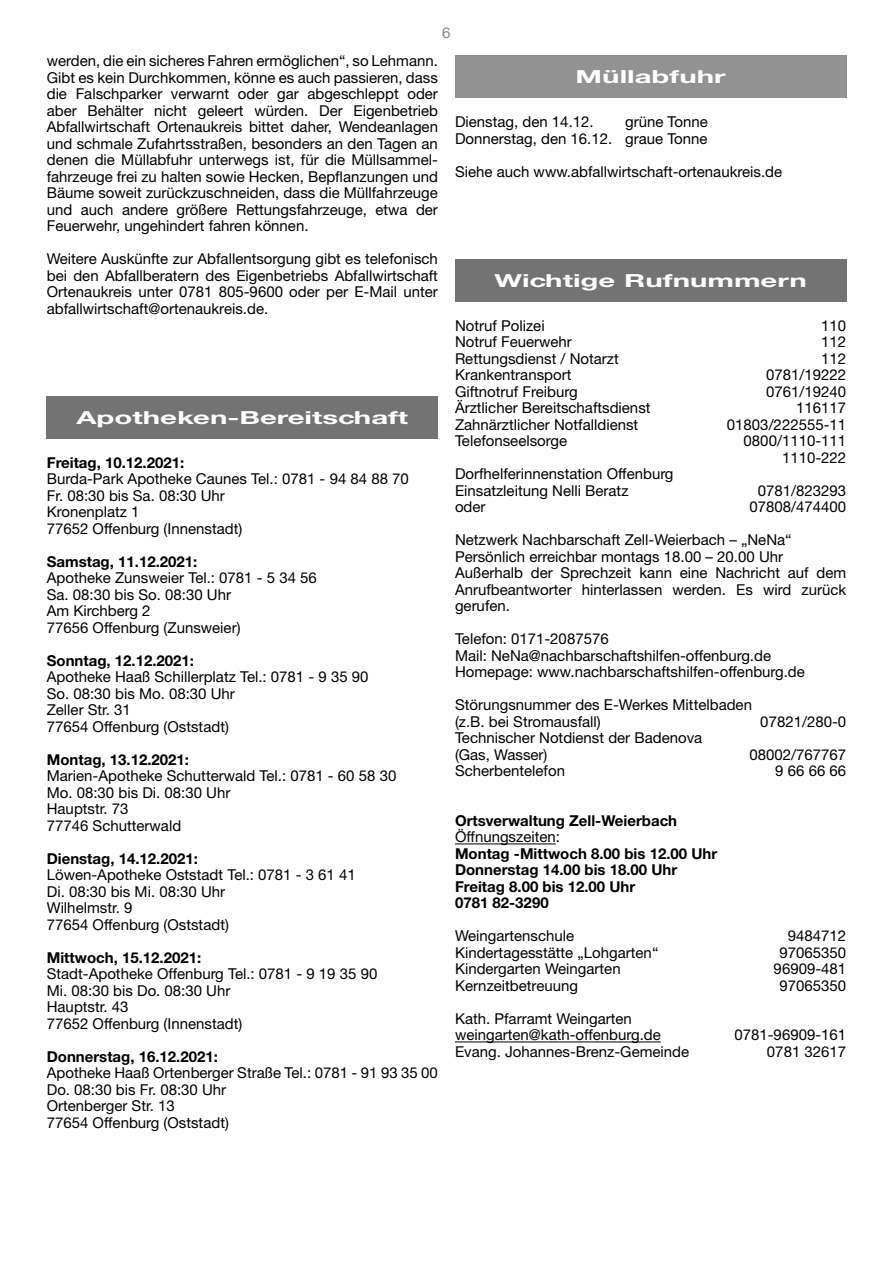
<style>
.page{position:relative;width:893px;height:1263px;background:#fff}
.page>*{position:absolute;margin:0;border:0;box-sizing:border-box;transform-origin:0 0}
.t1{font:700 18px "Helvetica Neue CE";color:#fff;scale:1.63 1}
.t2{font:15px/16.5px "Helvetica Neue LT Std";color:#000}
.t3{font:700 15px/16.5px "Helvetica Neue LT Std";color:#000}
.t4{font:15px "Helvetica Neue LT Std";color:#878787}
</style>
<div class="page">
<div style="left:47px;top:396px;width:391px;height:42px;background:#737373"></div>
<hr style="left:455px;top:843px;width:101px;height:1px;background:#000">
<hr style="left:455px;top:1041px;width:206px;height:1px;background:#000">
<div style="left:455px;top:55px;width:391px;height:43px;background:#929292"></div>
<div style="left:455px;top:259px;width:391px;height:42px;background:#737373"></div>
<p class="t4" style="left:442px;top:24px;width:10px">6</p>
<p class="t2" style="left:47px;top:52px;width:393px;text-align:justify">werden, die ein sicheres Fahren ermöglichen“, so Lehmann.<br>Gibt es kein Durchkommen, könne es auch passieren, dass die Falschparker verwarnt oder gar abgeschleppt oder aber Behälter nicht geleert würden. Der Eigenbetrieb Abfallwirtschaft Ortenaukreis bittet daher, Wendeanlagen und schmale Zufahrtsstraßen, besonders an den Tagen an denen die Müllabfuhr unterwegs ist, für die Müllsammel&shy;fahrzeuge frei zu halten sowie Hecken, Bepflanzungen und Bäume soweit zurückzuschneiden, dass die Müllfahrzeuge und auch andere größere Rettungsfahrzeuge, etwa der Feuerwehr, ungehindert fahren können.</p>
<p class="t2" style="left:47px;top:250px;width:393px;text-align:justify">Weitere Auskünfte zur Abfallentsorgung gibt es telefonisch bei den Abfallberatern des Eigenbetriebs Abfallwirtschaft Ortenaukreis unter 0781 805-9600 oder per E-Mail unter abfallwirtschaft@ortenaukreis.de.</p>
<p class="t1" style="left:76px;top:407px;width:205px">Apotheken-Bereitschaft</p>
<p class="t3" style="left:47px;top:454px;width:139px">Freitag, 10.12.2021:</p>
<p class="t2" style="left:47px;top:470px;width:364px">Burda-Park Apotheke Caunes Tel.: 0781 - 94 84 88 70<br>Fr. 08:30 bis Sa. 08:30 Uhr<br>Kronenplatz 1<br>77652 Offenburg (Innenstadt)</p>
<p class="t3" style="left:47px;top:553px;width:152px">Samstag, 11.12.2021:</p>
<p class="t2" style="left:47px;top:569px;width:272px">Apotheke Zunsweier Tel.: 0781 - 5 34 56<br>Sa. 08:30 bis So. 08:30 Uhr<br>Am Kirchberg 2<br>77656 Offenburg (Zunsweier)</p>
<p class="t3" style="left:47px;top:652px;width:149px">Sonntag, 12.12.2021:</p>
<p class="t2" style="left:47px;top:668px;width:323px">Apotheke Haaß Schillerplatz Tel.: 0781 - 9 35 90<br>So. 08:30 bis Mo. 08:30 Uhr<br>Zeller Str. 31<br>77654 Offenburg (Oststadt)</p>
<p class="t3" style="left:47px;top:751px;width:144px">Montag, 13.12.2021:</p>
<p class="t2" style="left:47px;top:767px;width:351px">Marien-Apotheke Schutterwald Tel.: 0781 - 60 58 30<br>Mo. 08:30 bis Di. 08:30 Uhr<br>Hauptstr. 73<br>77746 Schutterwald</p>
<p class="t3" style="left:47px;top:850px;width:153px">Dienstag, 14.12.2021:</p>
<p class="t2" style="left:47px;top:866px;width:311px">Löwen-Apotheke Oststadt Tel.: 0781 - 3 61 41<br>Di. 08:30 bis Mi. 08:30 Uhr<br>Wilhelmstr. 9<br>77654 Offenburg (Oststadt)</p>
<p class="t3" style="left:47px;top:949px;width:156px">Mittwoch, 15.12.2021:</p>
<p class="t2" style="left:47px;top:965px;width:332px">Stadt-Apotheke Offenburg Tel.: 0781 - 9 19 35 90<br>Mi. 08:30 bis Do. 08:30 Uhr<br>Hauptstr. 43<br>77652 Offenburg (Innenstadt)</p>
<p class="t3" style="left:47px;top:1048px;width:173px">Donnerstag, 16.12.2021:</p>
<p class="t2" style="left:47px;top:1064px;width:393px">Apotheke Haaß Ortenberger Straße Tel.: 0781 - 91 93 35 00<br>Do. 08:30 bis Fr. 08:30 Uhr<br>Ortenberger Str. 13<br>77654 Offenburg (Oststadt)</p>
<p class="t1" style="left:576px;top:66px;width:93px">Müllabfuhr</p>
<p class="t2" style="left:455px;top:113px;width:140px">Dienstag, den 14.12.</p>
<p class="t2" style="left:455px;top:113px;width:254px;text-align:right">grüne Tonne<br>Donnerstag, den 16.12. graue Tonne</p>
<p class="t2" style="left:455px;top:163px;width:329px">Siehe auch www.abfallwirtschaft-ortenaukreis.de</p>
<p class="t1" style="left:494px;top:270px;width:193px">Wichtige Rufnummern</p>
<p class="t2" style="left:455px;top:317px;width:91px">Notruf Polizei</p>
<p class="t2" style="left:821px;top:317px;width:27px">110</p>
<p class="t2" style="left:455px;top:334px;width:118px">Notruf Feuerwehr</p>
<p class="t2" style="left:821px;top:334px;width:27px">112</p>
<p class="t2" style="left:455px;top:350px;width:165px">Rettungsdienst / Notarzt</p>
<p class="t2" style="left:821px;top:350px;width:27px">112</p>
<p class="t2" style="left:455px;top:367px;width:118px">Krankentransport</p>
<p class="t2" style="left:766px;top:367px;width:82px">0781/19222</p>
<p class="t2" style="left:455px;top:383px;width:124px">Giftnotruf Freiburg</p>
<p class="t2" style="left:766px;top:383px;width:82px">0761/19240</p>
<p class="t2" style="left:455px;top:400px;width:197px">Ärztlicher Bereitschaftsdienst</p>
<p class="t2" style="left:796px;top:400px;width:52px">116117</p>
<p class="t2" style="left:455px;top:416px;width:185px">Zahnärztlicher Notfalldienst</p>
<p class="t2" style="left:727px;top:416px;width:121px">01803/222555-11</p>
<p class="t2" style="left:455px;top:433px;width:114px">Telefonseelsorge</p>
<p class="t2" style="left:744px;top:433px;width:104px;text-align:right">0800/1110-111<br>1110-222</p>
<p class="t2" style="left:455px;top:466px;width:220px">Dorfhelferinnenstation Offenburg<br>Einsatzleitung Nelli Beratz</p>
<p class="t2" style="left:758px;top:482px;width:90px">0781/823293</p>
<p class="t2" style="left:455px;top:499px;width:32px">oder</p>
<p class="t2" style="left:749px;top:499px;width:98px">07808/474400</p>
<p class="t2" style="left:455px;top:532px;width:393px">Netzwerk Nachbarschaft Zell-Weierbach – „NeNa“ Persönlich erreichbar montags 18.00 – 20.00 Uhr Außerhalb der Sprechzeit kann eine Nachricht auf dem Anrufbeantworter hinterlassen werden. Es wird zurück gerufen.</p>
<p class="t2" style="left:455px;top:631px;width:351px">Telefon: 0171-2087576<br>Mail: NeNa@nachbarschaftshilfen-offenburg.de<br>Homepage: www.nachbarschaftshilfen-offenburg.de</p>
<p class="t2" style="left:455px;top:697px;width:299px">Störungsnummer des E-Werkes Mittelbaden (z.B. bei Stromausfall)</p>
<p class="t2" style="left:760px;top:713px;width:87px">07821/280-0</p>
<p class="t2" style="left:455px;top:730px;width:249px">Technischer Notdienst der Badenova (Gas, Wasser)</p>
<p class="t2" style="left:749px;top:746px;width:98px">08002/767767</p>
<p class="t2" style="left:455px;top:763px;width:112px">Scherbentelefon</p>
<p class="t2" style="left:775px;top:763px;width:72px">9 66 66 66</p>
<p class="t3" style="left:455px;top:812px;width:224px">Ortsverwaltung Zell-Weierbach</p>
<p class="t2" style="left:455px;top:829px;width:107px">Öffnungszeiten:</p>
<p class="t3" style="left:455px;top:845px;width:264px">Montag -Mittwoch 8.00 bis 12.00 Uhr<br>Donnerstag 14.00 bis 18.00 Uhr<br>Freitag 8.00 bis 12.00 Uhr<br>0781 82-3290</p>
<p class="t2" style="left:455px;top:928px;width:121px">Weingartenschule</p>
<p class="t2" style="left:788px;top:928px;width:60px">9484712</p>
<p class="t2" style="left:455px;top:944px;width:205px">Kindertagesstätte „Lohgarten“</p>
<p class="t2" style="left:779px;top:944px;width:68px">97065350</p>
<p class="t2" style="left:455px;top:961px;width:167px">Kindergarten Weingarten</p>
<p class="t2" style="left:774px;top:961px;width:74px">96909-481</p>
<p class="t2" style="left:455px;top:977px;width:125px">Kernzeitbetreuung</p>
<p class="t2" style="left:779px;top:977px;width:68px">97065350</p>
<p class="t2" style="left:455px;top:1010px;width:207px">Kath. Pfarramt Weingarten weingarten@kath-offenburg.de</p>
<p class="t2" style="left:734px;top:1027px;width:113px">0781-96909-161</p>
<p class="t2" style="left:455px;top:1043px;width:236px">Evang. Johannes-Brenz-Gemeinde</p>
<p class="t2" style="left:767px;top:1043px;width:81px">0781 32617</p>
</div>
